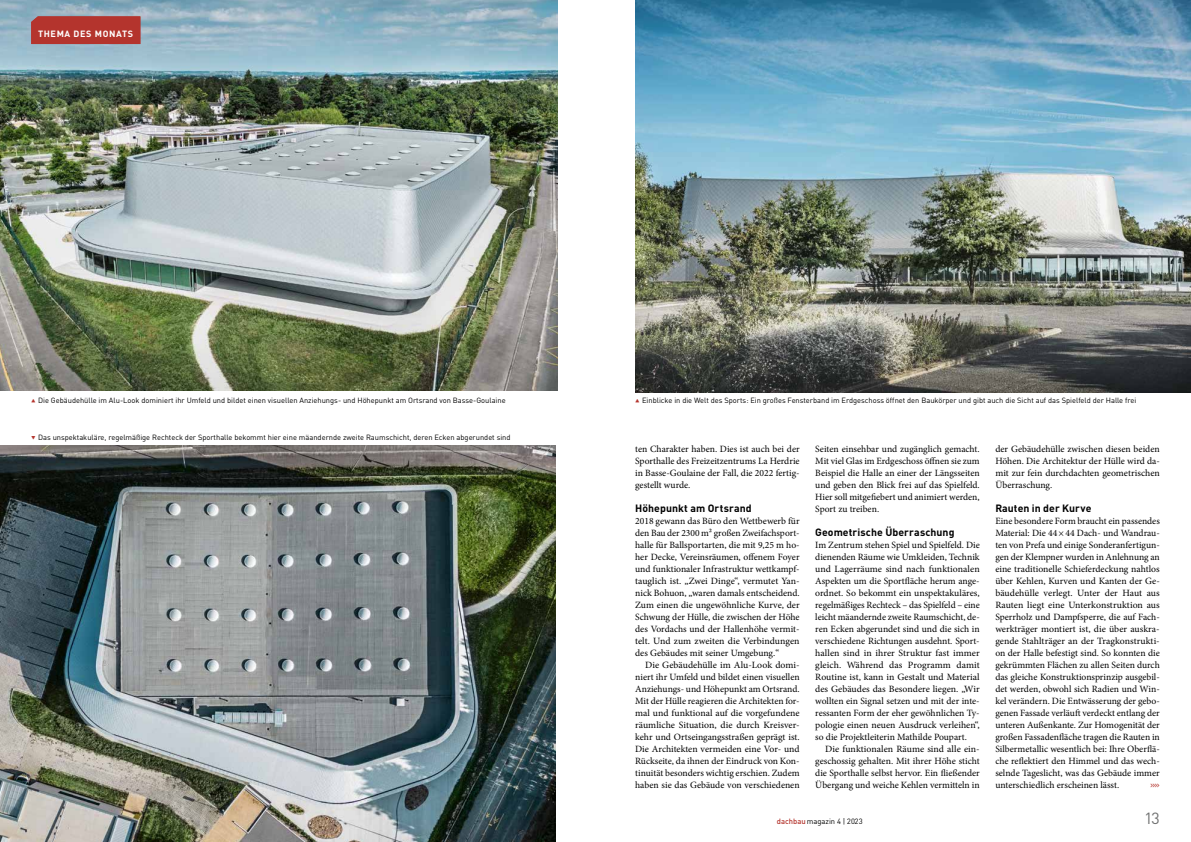
<style>
.page{position:relative;width:1191px;height:842px;background:#fff}
.page>*{position:absolute;margin:0;border:0;box-sizing:border-box;transform-origin:0 0}
.t1{font:16px "DIN Pro";color:#6f7070}
.t2{font:700 10.5px "DIN Pro";letter-spacing:.005em;color:#000}
.t3{font:9.6px/12px "Minion Pro";color:#000;text-align:justify}
.t4{font:9.6px "DIN Pro";color:#b4342d}
.t5{font:700 9px "DIN Pro";letter-spacing:.07em;color:#fff}
.t6{font:7.6px "DIN Pro";color:#000}
.t7{font:7.5px "DIN Pro";color:#000}
.s1{font-family:"Info OT Text";font-size:9px;color:#b4342d}
.s2{font-weight:500;color:#b4342d}
</style>
<div class="page">
<img style="left:0;top:0;width:557px;height:391px">
<img style="left:635px;top:0;width:556px;height:392px">
<div style="left:31px;top:16px;width:109px;height:28px;background:#b4342d"></div>
<img style="left:0;top:446px;width:556px;height:396px">
<p class="t5" style="left:38px;top:27px;width:97px">THEMA DES MONATS</p>
<p class="t7" style="left:31px;top:396px;width:476px"><span class="s1">▴</span> Die Gebäudehülle im Alu-Look dominiert ihr Umfeld und bildet einen visuellen Anziehungs- und Höhepunkt am Ortsrand von Basse-Goulaine</p>
<p class="t7" style="left:635px;top:396px;width:502px"><span class="s1">▴</span> Einblicke in die Welt des Sports: Ein großes Fensterband im Erdgeschoss öffnet den Baukörper und gibt auch die Sicht auf das Spielfeld der Halle frei</p>
<p class="t7" style="left:31px;top:432px;width:481px"><span class="s1">▾</span> Das unspektakuläre, regelmäßige Rechteck der Sporthalle bekommt hier eine mäandernde zweite Raumschicht, deren Ecken abgerundet sind</p>
<p class="t3" style="left:635px;top:443px;width:166px">ten Charakter haben. Dies ist auch bei der Sporthalle des Freizeitzentrums La Herdrie in Basse-Goulaine der Fall, die 2022 fertig&shy;gestellt wurde.</p>
<p class="t2" style="left:635px;top:501px;width:118px">Höhepunkt am Ortsrand</p>
<p class="t3" style="left:635px;top:515px;width:166px">2018 gewann das Büro den Wettbewerb für den Bau der 2300 m² großen Zweifachsport&shy;halle für Ballsportarten, die mit 9,25 m ho&shy;her Decke, Vereinsräumen, offenem Foyer und funktionaler Infrastruktur wettkampf&shy;tauglich ist. „Zwei Dinge“, vermutet Yan&shy;nick Bohuon, „waren damals entscheidend.<br>Zum einen die ungewöhnliche Kurve, der Schwung der Hülle, die zwischen der Höhe des Vordachs und der Hallenhöhe vermit&shy;telt. Und zum zweiten die Verbindungen des Gebäudes mit seiner Umgebung.“</p>
<p class="t3" style="left:635px;top:659px;width:166px;text-indent:10px">Die Gebäudehülle im Alu-Look domi&shy;niert ihr Umfeld und bildet einen visuellen Anziehungs- und Höhepunkt am Ortsrand.<br>Mit der Hülle reagieren die Architekten for&shy;mal und funktional auf die vorgefundene räumliche Situation, die durch Kreisver&shy;kehr und Ortseingangsstraßen geprägt ist.<br>Die Architekten vermeiden eine Vor- und Rückseite, da ihnen der Eindruck von Kon&shy;tinuität besonders wichtig erschien. Zudem haben sie das Gebäude von verschiedenen</p>
<p class="t3" style="left:815px;top:443px;width:166px">Seiten einsehbar und zugänglich gemacht.<br>Mit viel Glas im Erdgeschoss öffnen sie zum Beispiel die Halle an einer der Längsseiten und geben den Blick frei auf das Spielfeld.<br>Hier soll mitgefiebert und animiert werden, Sport zu treiben.</p>
<p class="t2" style="left:815px;top:525px;width:141px">Geometrische Überraschung</p>
<p class="t3" style="left:815px;top:539px;width:166px">Im Zentrum stehen Spiel und Spielfeld. Die dienenden Räume wie Umkleiden, Technik und Lagerräume sind nach funktionalen Aspekten um die Sportfläche herum ange&shy;ordnet. So bekommt ein unspektakuläres, regelmäßiges Rechteck – das Spielfeld – eine leicht mäandernde zweite Raumschicht, de&shy;ren Ecken abgerundet sind und die sich in verschiedene Richtungen ausdehnt. Sport&shy;hallen sind in ihrer Struktur fast immer gleich. Während das Programm damit Routine ist, kann in Gestalt und Material des Gebäudes das Besondere liegen. „Wir wollten ein Signal setzen und mit der inte&shy;ressanten Form der eher gewöhnlichen Ty&shy;pologie einen neuen Ausdruck verleihen“, so die Projektleiterin Mathilde Poupart.</p>
<p class="t3" style="left:815px;top:743px;width:166px;text-indent:10px">Die funktionalen Räume sind alle ein&shy;geschossig gehalten. Mit ihrer Höhe sticht die Sporthalle selbst hervor. Ein fließender Übergang und weiche Kehlen vermitteln in</p>
<p class="t3" style="left:995px;top:443px;width:166px">der Gebäudehülle zwischen diesen beiden Höhen. Die Architektur der Hülle wird da&shy;mit zur fein durchdachten geometrischen Überraschung.</p>
<p class="t2" style="left:995px;top:501px;width:98px">Rauten in der Kurve</p>
<p class="t3" style="left:995px;top:515px;width:166px">Eine besondere Form braucht ein passendes Material: Die 44×44 Dach- und Wandrau&shy;ten von Prefa und einige Sonderanfertigun&shy;gen der Klempner wurden in Anlehnung an eine traditionelle Schieferdeckung nahtlos über Kehlen, Kurven und Kanten der Ge&shy;bäudehülle verlegt. Unter der Haut aus Rauten liegt eine Unterkonstruktion aus Sperrholz und Dampfsperre, die auf Fach&shy;werkträger montiert ist, die über auskra&shy;gende Stahlträger an der Tragkonstrukti&shy;on der Halle befestigt sind. So konnten die gekrümmten Flächen zu allen Seiten durch das gleiche Konstruktionsprinzip ausgebil&shy;det werden, obwohl sich Radien und Win&shy;kel verändern. Die Entwässerung der gebo&shy;genen Fassade verläuft verdeckt entlang der unteren Außenkante. Zur Homogenität der großen Fassadenfläche tragen die Rauten in Silbermetallic wesentlich bei: Ihre Oberflä&shy;che reflektiert den Himmel und das wech&shy;selnde Tageslicht, was das Gebäude immer unterschiedlich erscheinen lässt.</p>
<p class="t4" style="left:1150px;top:778px;width:11px">»»</p>
<p class="t6" style="left:777px;top:816px;width:87px"><span class="s2">dachbau</span>magazin 4 | 2023</p>
<h1 class="t1" style="left:1145px;top:807px;width:16px">13</h1>
</div>
